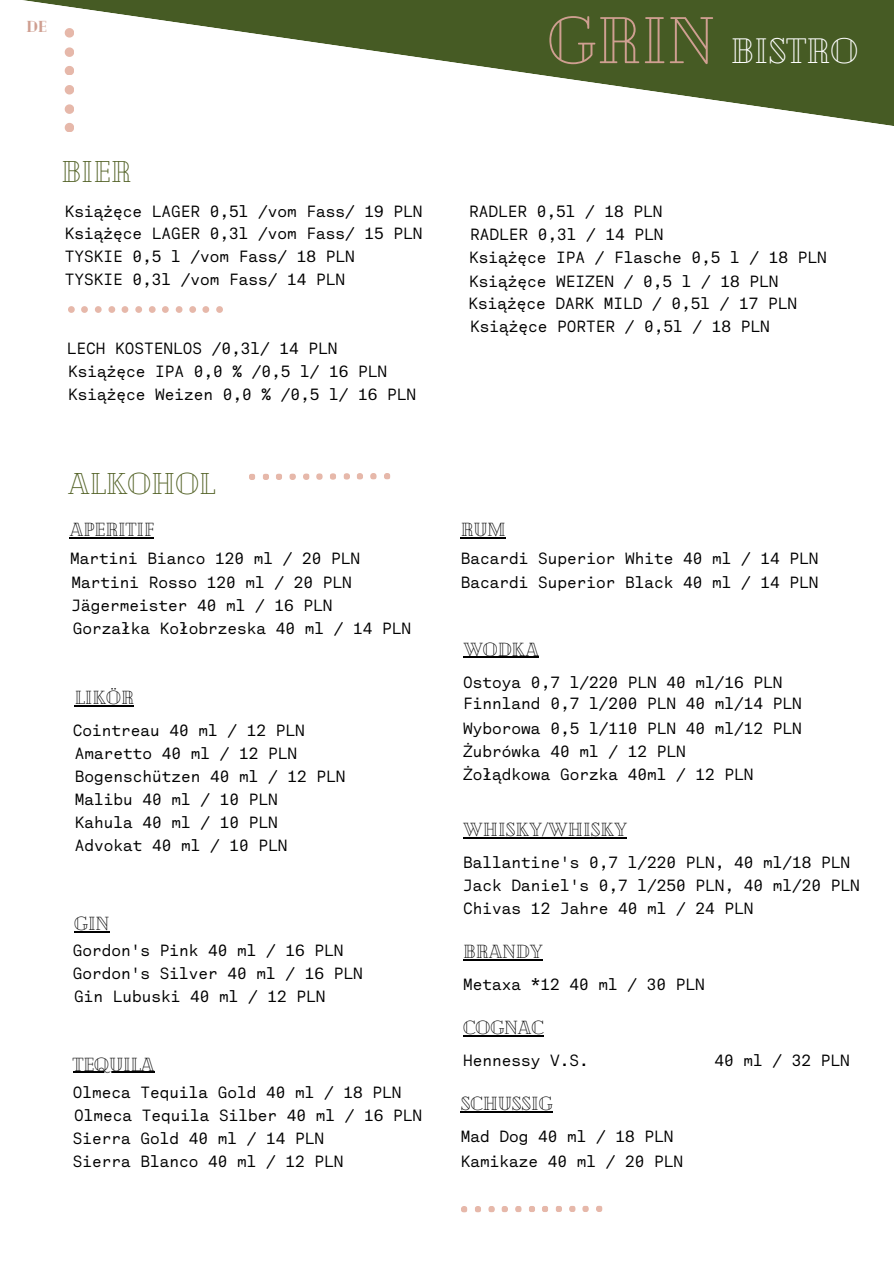
<style>
.page{position:relative;width:894px;height:1264px;background:#fff}
.page>*{position:absolute;margin:0;border:0;box-sizing:border-box;transform-origin:0 0}
.t1{font:65.7px "Cheque";color:#cf9f91}
.t2{font:35.25px "Cheque";color:#fff}
.t3{font:30px "Cheque";color:#516024}
.t4{font:18.9px "Cheque";color:#000}
.t5{font:15.9px "Monoist";color:#000}
.t6{font:900 15.9px "Cheque";color:#cf9f91}
</style>
<div class="page">
<svg style="left:23px;top:0;width:870px;height:132px"></svg>
<svg style="left:216px;top:306px;width:7px;height:7px"></svg>
<svg style="left:176px;top:306px;width:6px;height:7px"></svg>
<svg style="left:202px;top:306px;width:7px;height:7px"></svg>
<svg style="left:162px;top:306px;width:7px;height:7px"></svg>
<svg style="left:189px;top:306px;width:7px;height:7px"></svg>
<svg style="left:149px;top:306px;width:6px;height:7px"></svg>
<svg style="left:135px;top:306px;width:7px;height:7px"></svg>
<svg style="left:95px;top:306px;width:7px;height:7px"></svg>
<svg style="left:121px;top:306px;width:7px;height:7px"></svg>
<svg style="left:81px;top:306px;width:7px;height:7px"></svg>
<svg style="left:108px;top:306px;width:7px;height:7px"></svg>
<svg style="left:68px;top:306px;width:7px;height:7px"></svg>
<svg style="left:249px;top:473px;width:6px;height:7px"></svg>
<svg style="left:289px;top:473px;width:7px;height:7px"></svg>
<svg style="left:263px;top:473px;width:6px;height:7px"></svg>
<svg style="left:303px;top:473px;width:6px;height:7px"></svg>
<svg style="left:276px;top:473px;width:6px;height:7px"></svg>
<svg style="left:316px;top:473px;width:7px;height:7px"></svg>
<svg style="left:330px;top:473px;width:6px;height:7px"></svg>
<svg style="left:370px;top:473px;width:7px;height:6px"></svg>
<svg style="left:343px;top:473px;width:7px;height:7px"></svg>
<svg style="left:384px;top:473px;width:6px;height:6px"></svg>
<svg style="left:356px;top:473px;width:7px;height:7px"></svg>
<hr style="left:70px;top:537px;width:84px;height:1px;background:#000">
<hr style="left:75px;top:705px;width:59px;height:1px;background:#000">
<hr style="left:74px;top:931px;width:35px;height:1px;background:#000">
<hr style="left:73px;top:1071px;width:81px;height:1px;background:#000">
<hr style="left:460px;top:537px;width:45px;height:1px;background:#000">
<hr style="left:463px;top:656px;width:76px;height:2px;background:#000">
<hr style="left:463px;top:837px;width:164px;height:1px;background:#000">
<svg style="left:596px;top:1205px;width:6px;height:7px"></svg>
<svg style="left:555px;top:1206px;width:7px;height:6px"></svg>
<svg style="left:582px;top:1205px;width:6px;height:7px"></svg>
<svg style="left:542px;top:1206px;width:6px;height:6px"></svg>
<svg style="left:569px;top:1206px;width:6px;height:6px"></svg>
<svg style="left:529px;top:1206px;width:6px;height:6px"></svg>
<svg style="left:515px;top:1206px;width:6px;height:6px"></svg>
<svg style="left:475px;top:1206px;width:6px;height:6px"></svg>
<svg style="left:501px;top:1206px;width:7px;height:6px"></svg>
<svg style="left:461px;top:1206px;width:6px;height:6px"></svg>
<svg style="left:488px;top:1206px;width:7px;height:6px"></svg>
<hr style="left:460px;top:1111px;width:92px;height:1px;background:#000">
<hr style="left:463px;top:959px;width:79px;height:1px;background:#000">
<hr style="left:463px;top:1035px;width:80px;height:1px;background:#000">
<p class="t6" style="left:26px;top:16px;width:22px">de</p>
<p class="t3" style="left:61px;top:152px;width:72px">BIER</p>
<p class="t5" style="left:65px;top:201px;width:359px">Książęce LAGER 0,5l /vom Fass/ 19 PLN</p>
<p class="t5" style="left:65px;top:246px;width:291px">TYSKIE 0,5 l /vom Fass/ 18 PLN</p>
<p class="t5" style="left:65px;top:223px;width:359px">Książęce LAGER 0,3l /vom Fass/ 15 PLN</p>
<p class="t5" style="left:65px;top:269px;width:282px">TYSKIE 0,3l /vom Fass/ 14 PLN</p>
<p class="t5" style="left:67px;top:338px;width:272px">LECH KOSTENLOS /0,3l/ 14 PLN</p>
<p class="t5" style="left:68px;top:360px;width:320px">Książęce IPA 0,0 % /0,5 l/ 16 PLN</p>
<p class="t5" style="left:68px;top:383px;width:349px">Książęce Weizen 0,0 % /0,5 l/ 16 PLN</p>
<p class="t3" style="left:68px;top:464px;width:148px">ALKOHOL</p>
<p class="t4" style="left:70px;top:517px;width:86px">APERITIF</p>
<p class="t5" style="left:70px;top:547px;width:291px">Martini Bianco 120 ml / 20 PLN</p>
<p class="t5" style="left:71px;top:572px;width:282px">Martini Rosso 120 ml / 20 PLN</p>
<p class="t5" style="left:71px;top:595px;width:262px">Jägermeister 40 ml / 16 PLN</p>
<p class="t5" style="left:73px;top:618px;width:340px">Gorzałka Kołobrzeska 40 ml / 14 PLN</p>
<p class="t4" style="left:75px;top:685px;width:61px">LIKÖR</p>
<p class="t5" style="left:73px;top:720px;width:233px">Cointreau 40 ml / 12 PLN</p>
<p class="t5" style="left:75px;top:743px;width:224px">Amaretto 40 ml / 12 PLN</p>
<p class="t5" style="left:75px;top:766px;width:272px">Bogenschützen 40 ml / 12 PLN</p>
<p class="t5" style="left:75px;top:789px;width:204px">Malibu 40 ml / 10 PLN</p>
<p class="t5" style="left:75px;top:812px;width:204px">Kahula 40 ml / 10 PLN</p>
<p class="t5" style="left:75px;top:835px;width:214px">Advokat 40 ml / 10 PLN</p>
<p class="t4" style="left:74px;top:911px;width:37px">GIN</p>
<p class="t5" style="left:73px;top:940px;width:272px">Gordon's Pink 40 ml / 16 PLN</p>
<p class="t5" style="left:73px;top:963px;width:291px">Gordon's Silver 40 ml / 16 PLN</p>
<p class="t5" style="left:74px;top:986px;width:253px">Gin Lubuski 40 ml / 12 PLN</p>
<p class="t4" style="left:73px;top:1051px;width:83px">TEQUILA</p>
<p class="t5" style="left:73px;top:1082px;width:330px">Olmeca Tequila Gold 40 ml / 18 PLN</p>
<h3 class="t5" style="left:74px;top:1105px;width:349px">Olmeca Tequila Silber 40 ml / 16 PLN</h3>
<p class="t5" style="left:73px;top:1128px;width:253px">Sierra Gold 40 ml / 14 PLN</p>
<p class="t5" style="left:73px;top:1151px;width:272px">Sierra Blanco 40 ml / 12 PLN</p>
<p class="t1" style="left:547px;top:-3px;width:169px">GRIN</p>
<p class="t2" style="left:730px;top:28px;width:129px">BISTRO</p>
<p class="t5" style="left:469px;top:201px;width:195px">RADLER 0,5l / 18 PLN</p>
<p class="t5" style="left:470px;top:224px;width:195px">RADLER 0,3l / 14 PLN</p>
<h4 class="t5" style="left:469px;top:247px;width:359px">Książęce IPA / Flasche 0,5 l / 18 PLN</h4>
<p class="t5" style="left:469px;top:271px;width:311px">Książęce WEIZEN / 0,5 l / 18 PLN</p>
<p class="t5" style="left:468px;top:293px;width:330px">Książęce DARK MILD / 0,5l / 17 PLN</p>
<p class="t5" style="left:470px;top:316px;width:301px">Książęce PORTER / 0,5l / 18 PLN</p>
<p class="t4" style="left:460px;top:517px;width:46px">RUM</p>
<p class="t5" style="left:460px;top:547px;width:359px">Bacardi Superior White 40 ml / 14 PLN</p>
<p class="t5" style="left:460px;top:572px;width:359px">Bacardi Superior Black 40 ml / 14 PLN</p>
<p class="t4" style="left:463px;top:636px;width:77px">WODKA</p>
<p class="t5" style="left:463px;top:671px;width:320px">Ostoya 0,7 l/220 PLN 40 ml/16 PLN</p>
<p class="t5" style="left:463px;top:693px;width:340px">Finnland 0,7 l/200 PLN 40 ml/14 PLN</p>
<p class="t5" style="left:463px;top:717px;width:340px">Wyborowa 0,5 l/110 PLN 40 ml/12 PLN</p>
<p class="t5" style="left:463px;top:740px;width:224px">Żubrówka 40 ml / 12 PLN</p>
<p class="t5" style="left:463px;top:763px;width:291px">Żołądkowa Gorzka 40ml / 12 PLN</p>
<h5 class="t4" style="left:463px;top:817px;width:165px">WHISKY/WHISKY</h5>
<p class="t5" style="left:463px;top:852px;width:388px">Ballantine's 0,7 l/220 PLN, 40 ml/18 PLN</p>
<p class="t5" style="left:463px;top:875px;width:398px">Jack Daniel's 0,7 l/250 PLN, 40 ml/20 PLN</p>
<p class="t5" style="left:463px;top:898px;width:291px">Chivas 12 Jahre 40 ml / 24 PLN</p>
<p class="t4" style="left:463px;top:939px;width:81px">BRANDY</p>
<p class="t5" style="left:463px;top:974px;width:243px">Metaxa *12 40 ml / 30 PLN</p>
<p class="t4" style="left:463px;top:1015px;width:82px">COGNAC</p>
<p class="t5" style="left:463px;top:1050px;width:127px">Hennessy V.S.</p>
<p class="t5" style="left:714px;top:1050px;width:137px">40 ml / 32 PLN</p>
<p class="t4" style="left:460px;top:1091px;width:93px">SCHUSSIG</p>
<h5 class="t5" style="left:460px;top:1126px;width:214px">Mad Dog 40 ml / 18 PLN</h5>
<p class="t5" style="left:460px;top:1151px;width:224px">Kamikaze 40 ml / 20 PLN</p>
</div>
